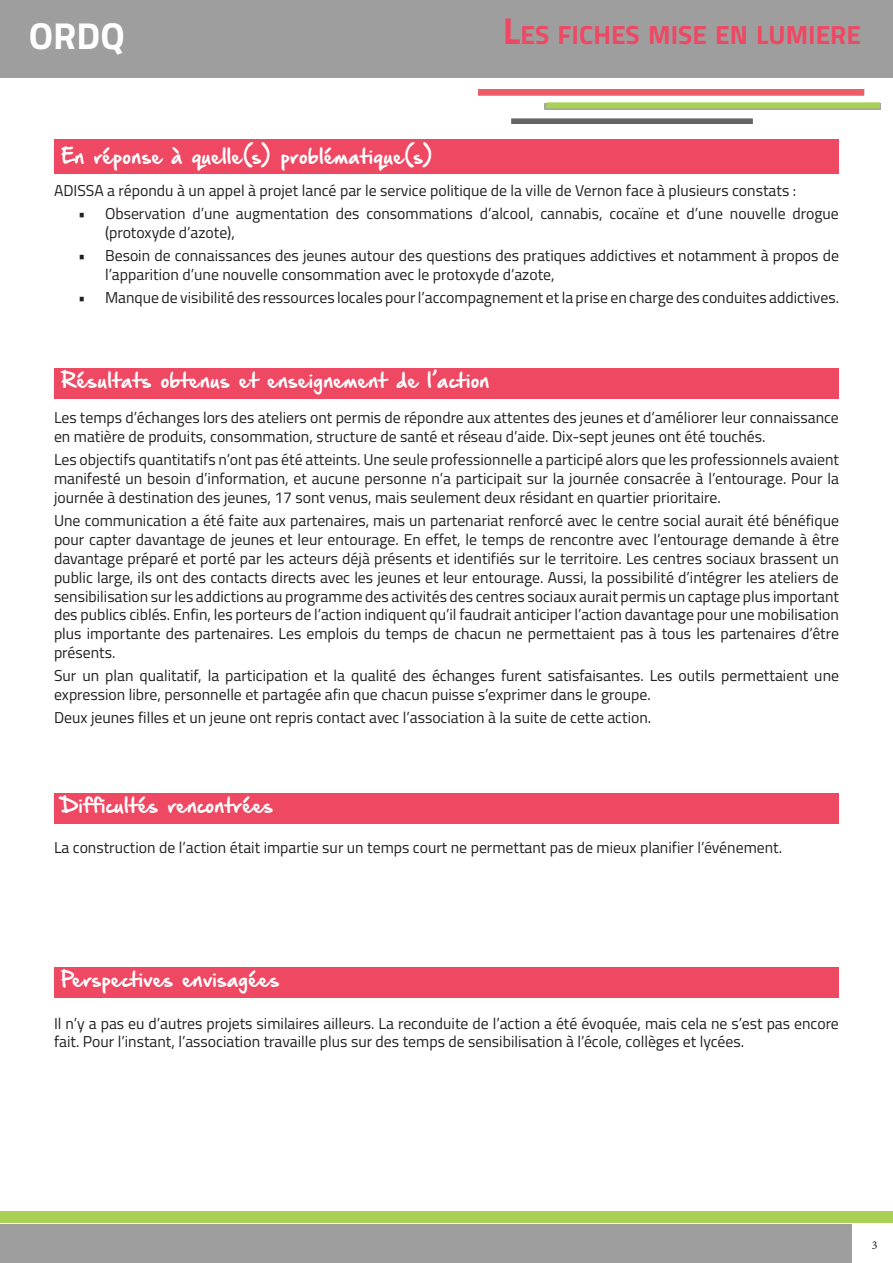
<style>
.page{position:relative;width:893px;height:1263px;background:#fff}
.page>*{position:absolute;margin:0;border:0;box-sizing:border-box;transform-origin:0 0}
.t1{font:700 37.5px "Titillium Web";color:#fff}
.t2{font:700 26.25px "Titillium Web";color:#ef4862}
.Texte_de_corps_de_pa{font:18px "Hand Of Sean Demo";color:#fff}
.t3{font:15.75px/18.9px "Titillium Web";color:#231f20}
.t4{font:12px "Minion Pro";color:#231f20}
.s1{font-size:37.5px}
</style>
<div class="page">
<div style="left:0;top:0;width:893px;height:77px;background:#9f9e9f"></div>
<div style="left:0;top:1224px;width:852px;height:39px;background:#9f9e9f"></div>
<div style="left:0;top:1212px;width:893px;height:11px;background:#a8d054"></div>
<img style="left:478px;top:89px;width:402px;height:35px">
<div style="left:546px;top:102px;width:334px;height:6px;background:#a8d055"></div>
<div style="left:54px;top:967px;width:785px;height:31px;background:#ee4862"></div>
<div style="left:54px;top:793px;width:785px;height:31px;background:#ee4862"></div>
<div style="left:54px;top:368px;width:785px;height:31px;background:#ee4862"></div>
<div style="left:54px;top:139px;width:785px;height:35px;background:#ee4862"></div>
<h1 class="t1" style="left:29px;top:7px;width:98px">ORDQ</h1>
<h2 class="t2" style="left:503px;top:15px;width:360px"><span class="s1">L</span>ES FICHES MISE EN LUMIERE</h2>
<p class="Texte_de_corps_de_pa" style="left:61px;top:147px;width:373px">En réponse à quelle(s) problématique(s)</p>
<p class="t3" style="left:54px;top:180px;width:744px">ADISSA a répondu à un appel à projet lancé par le service politique de la ville de Vernon face à plusieurs constats :</p>
<p class="t3" style="left:105px;top:203px;width:735px;text-indent:-27px">• Observation d’une augmentation des consommations d’alcool, cannabis, cocaïne et d’une nouvelle drogue (protoxyde d’azote),</p>
<p class="t3" style="left:105px;top:245px;width:735px;text-indent:-27px">• Besoin de connaissances des jeunes autour des questions des pratiques addictives et notamment à propos de l’apparition d’une nouvelle consommation avec le protoxyde d’azote,</p>
<p class="t3" style="left:78px;top:287px;width:762px">• Manque de visibilité des ressources locales pour l’accompagnement et la prise en charge des conduites addictives.</p>
<p class="Texte_de_corps_de_pa" style="left:61px;top:371px;width:430px">Résultats obtenus et enseignement de l’action</p>
<p class="t3" style="left:54px;top:407px;width:786px">Les temps d’échanges lors des ateliers ont permis de répondre aux attentes des jeunes et d’améliorer leur connaissance en matière de produits, consommation, structure de santé et réseau d’aide. Dix-sept jeunes ont été touchés.</p>
<p class="t3" style="left:54px;top:449px;width:786px;text-align:justify">Les objectifs quantitatifs n’ont pas été atteints. Une seule professionnelle a participé alors que les professionnels avaient manifesté un besoin d’information, et aucune personne n’a participait sur la journée consacrée à l’entourage. Pour la journée à destination des jeunes, 17 sont venus, mais seulement deux résidant en quartier prioritaire.</p>
<p class="t3" style="left:54px;top:510px;width:787px;text-align:justify">Une communication a été faite aux partenaires, mais un partenariat renforcé avec le centre social aurait été bénéfique pour capter davantage de jeunes et leur entourage. En effet, le temps de rencontre avec l’entourage demande à être davantage préparé et porté par les acteurs déjà présents et identifiés sur le territoire. Les centres sociaux brassent un public large, ils ont des contacts directs avec les jeunes et leur entourage. Aussi, la possibilité d’intégrer les ateliers de sensibilisation sur les addictions au programme des activités des centres sociaux aurait permis un captage plus important des publics ciblés. Enfin, les porteurs de l’action indiquent qu’il faudrait anticiper l’action davantage pour une mobilisation plus importante des partenaires. Les emplois du temps de chacun ne permettaient pas à tous les partenaires d’être présents.</p>
<p class="t3" style="left:54px;top:666px;width:787px">Sur un plan qualitatif, la participation et la qualité des échanges furent satisfaisantes. Les outils permettaient une expression libre, personnelle et partagée afin que chacun puisse s’exprimer dans le groupe.</p>
<p class="t3" style="left:54px;top:708px;width:599px">Deux jeunes filles et un jeune ont repris contact avec l’association à la suite de cette action.</p>
<p class="Texte_de_corps_de_pa" style="left:61px;top:796px;width:214px">Difficultés rencontrées</p>
<p class="t3" style="left:54px;top:838px;width:730px">La construction de l’action était impartie sur un temps court ne permettant pas de mieux planifier l’événement.</p>
<p class="Texte_de_corps_de_pa" style="left:61px;top:970px;width:220px">Perspectives envisagées</p>
<p class="t3" style="left:54px;top:1013px;width:786px">Il n’y a pas eu d’autres projets similaires ailleurs. La reconduite de l’action a été évoquée, mais cela ne s’est pas encore fait. Pour l’instant, l’association travaille plus sur des temps de sensibilisation à l’école, collèges et lycées.</p>
<p class="t4" style="left:872px;top:1237px;width:7px">3</p>
</div>
